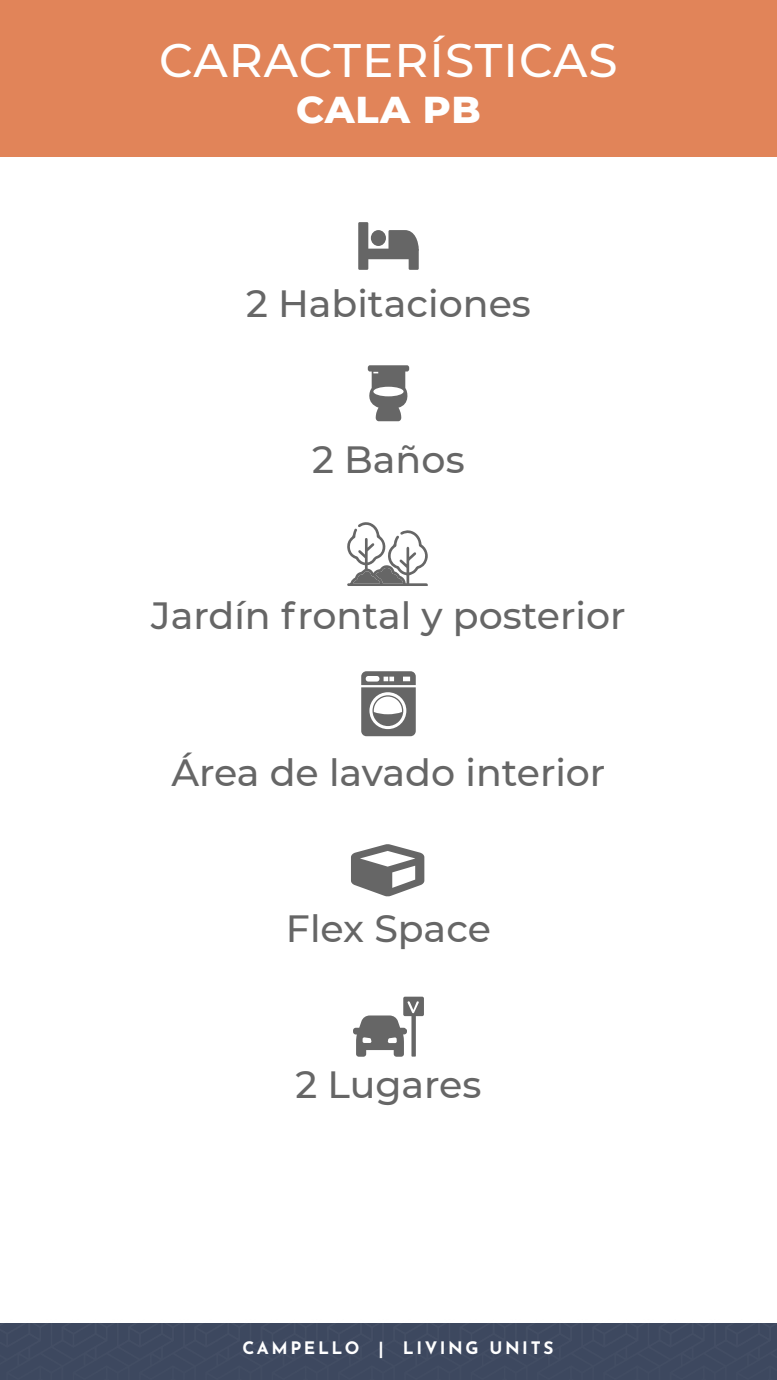
<style>
.page{position:relative;width:777px;height:1380px;background:#fff}
.page>*{position:absolute;margin:0;border:0;box-sizing:border-box;transform-origin:0 0}
.t1{font:500 46.88px "Montserrat";letter-spacing:.02em;color:#fff}
.t2{font:800 38.12px "Montserrat";letter-spacing:.015em;color:#fff}
.t3{font:500 37.88px "Montserrat";color:#666}
.t4{font:700 17.19px "Josefin Sans";letter-spacing:.15em;color:#fff}
</style>
<div class="page">
<div style="left:0;top:1323px;width:776px;height:57px;background:#3d485f"></div>
<div style="left:0;top:0;width:776px;height:156px;background:#e18459"></div>
<svg style="left:358px;top:222px;width:60px;height:48px"></svg>
<svg style="left:361px;top:671px;width:54px;height:65px"></svg>
<svg style="left:353px;top:997px;width:71px;height:60px"></svg>
<svg style="left:367px;top:365px;width:43px;height:56px"></svg>
<svg style="left:347px;top:522px;width:80px;height:64px"></svg>
<svg style="left:351px;top:844px;width:73px;height:53px"></svg>
<p class="t1" style="left:159px;top:27px;width:460px">CARACTERÍSTICAS</p>
<p class="t2" style="left:296px;top:82px;width:186px">CALA PB</p>
<p class="t3" style="left:246px;top:277px;width:286px">2 Habitaciones</p>
<p class="t3" style="left:312px;top:433px;width:154px">2 Baños</p>
<p class="t3" style="left:151px;top:590px;width:475px">Jardín frontal y posterior</p>
<p class="t3" style="left:171px;top:746px;width:435px">Área de lavado interior</p>
<p class="t3" style="left:286px;top:902px;width:206px">Flex Space</p>
<p class="t3" style="left:295px;top:1058px;width:187px">2 Lugares</p>
<p class="t4" style="left:242px;top:1333px;width:312px">CAMPELLO | LIVING UNITS</p>
</div>
